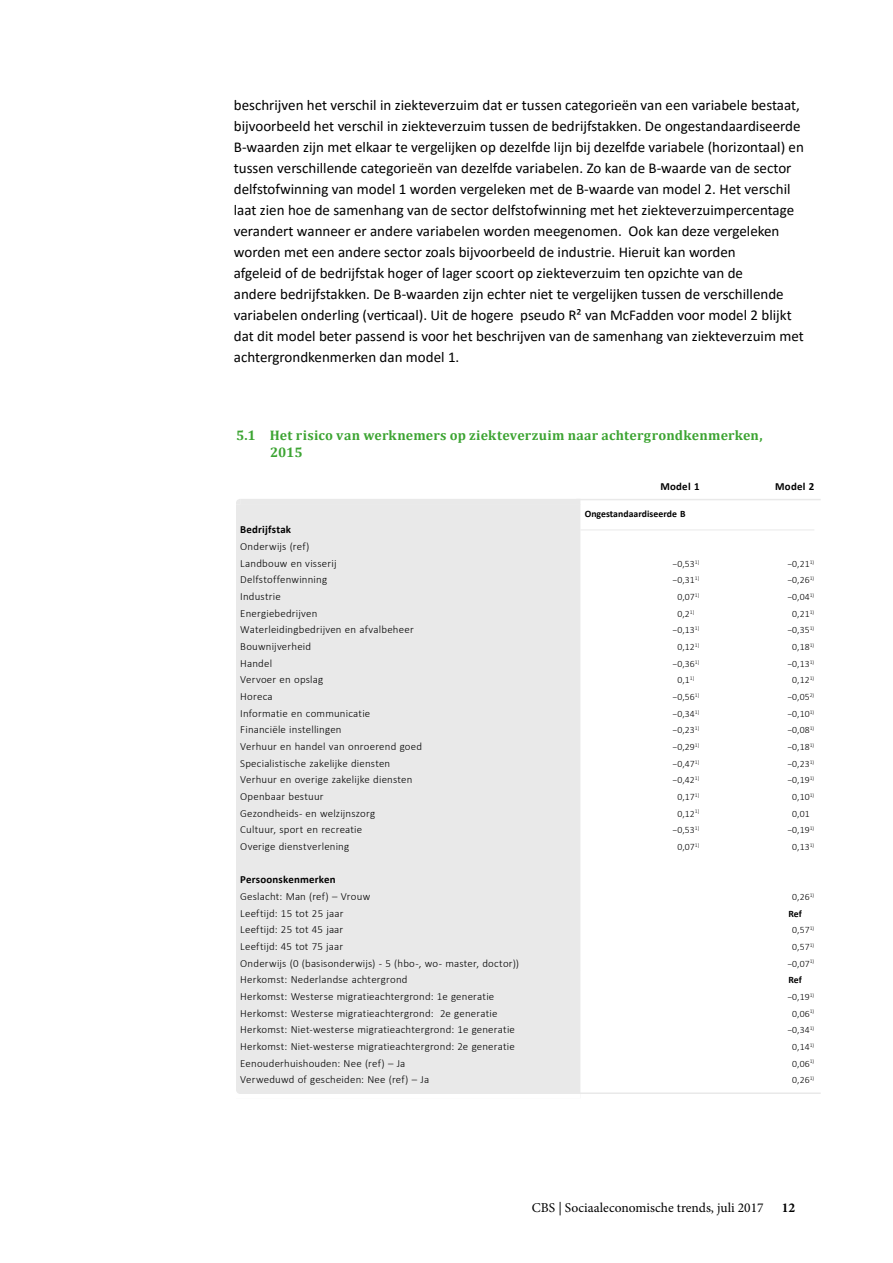
<style>
.page{position:relative;width:893px;height:1263px;background:#fff}
.page>*{position:absolute;margin:0;border:0;box-sizing:border-box;transform-origin:0 0}
.t1{font:15px/21px "Calibri";color:#000}
.t2{font:700 13.8px/16.6px "Cambria";letter-spacing:.015em;color:#3ca432}
.t3{font:13.5px "Minion Pro";color:#000}
.t4{font:700 13.5px "Minion Pro";color:#000}
.t5{font:300 10.8px/16.6px "Calibri";letter-spacing:.015em;color:#000}
.t6{font:700 10.8px "Calibri";letter-spacing:.02em;color:#000}
.t7{font:300 9.75px "Calibri";letter-spacing:.005em;color:#000}
.t8{font:700 9.75px "Calibri";letter-spacing:.005em;color:#000}
</style>
<div class="page">
<div style="left:236px;top:504px;width:344px;height:590px;background:#e9e9e9"></div>
<div style="left:240px;top:499px;width:340px;height:6px;background:#e9e9e9"></div>
<svg style="left:236px;top:499px;width:4px;height:5px"></svg>
<hr style="left:576px;top:499px;width:245px;height:1px;background:#e9e9e9">
<hr style="left:580px;top:529px;width:234px;height:1px;background:#e9e9e9">
<svg style="left:236px;top:1090px;width:4px;height:4px"></svg>
<hr style="left:576px;top:1092px;width:245px;height:2px;background:#e9e9e9">
<p class="t1" style="left:234px;top:94px;width:572px">beschrijven het verschil in ziekteverzuim dat er tussen categorieën van een variabele bestaat, bijvoorbeeld het verschil in ziekteverzuim tussen de bedrijfstakken. De ongestandaardiseerde B-waarden zijn met elkaar te vergelijken op dezelfde lijn bij dezelfde variabele (horizontaal) en tussen verschillende categorieën van dezelfde variabelen. Zo kan de B-waarde van de sector delfstofwinning van model 1 worden vergeleken met de B-waarde van model 2. Het verschil laat zien hoe de samenhang van de sector delfstofwinning met het ziekteverzuimpercentage verandert wanneer er andere variabelen worden meegenomen. Ook kan deze vergeleken worden met een andere sector zoals bijvoorbeeld de industrie. Hieruit kan worden<br>afgeleid of de bedrijfstak hoger of lager scoort op ziekteverzuim ten opzichte van de<br>andere bedrijfstakken. De B-waarden zijn echter niet te vergelijken tussen de verschillende variabelen onderling (verticaal). Uit de hogere pseudo R² van McFadden voor model 2 blijkt dat dit model beter passend is voor het beschrijven van de samenhang van ziekteverzuim met achtergrondkenmerken dan model 1.</p>
<p class="t2" style="left:270px;top:427px;width:494px;text-indent:-34px">5.1 Het risico van werknemers op ziekteverzuim naar achtergrondkenmerken,<br>2015</p>
<p class="t6" style="left:660px;top:478px;width:41px">Model 1</p>
<p class="t6" style="left:775px;top:478px;width:41px">Model 2</p>
<p class="t8" style="left:585px;top:507px;width:102px">Ongestandaardiseerde B</p>
<p class="t6" style="left:240px;top:522px;width:52px">Bedrijfstak</p>
<p class="t5" style="left:240px;top:538px;width:98px">Onderwijs (ref)<br>Landbouw en visserij</p>
<p class="t7" style="left:673px;top:557px;width:28px">−0,53<sup>1)</sup></p>
<p class="t7" style="left:787px;top:557px;width:28px">−0,21<sup>1)</sup></p>
<p class="t5" style="left:240px;top:571px;width:88px">Delfstoffenwinning</p>
<p class="t7" style="left:673px;top:574px;width:28px">−0,31<sup>1)</sup></p>
<p class="t7" style="left:787px;top:574px;width:28px">−0,26<sup>1)</sup></p>
<p class="t5" style="left:240px;top:588px;width:42px">Industrie</p>
<p class="t7" style="left:677px;top:591px;width:24px">0,07<sup>1)</sup></p>
<p class="t7" style="left:787px;top:591px;width:28px">−0,04<sup>1)</sup></p>
<p class="t5" style="left:240px;top:605px;width:79px">Energiebedrijven</p>
<p class="t7" style="left:677px;top:607px;width:19px">0,2<sup>1)</sup></p>
<p class="t7" style="left:792px;top:607px;width:24px">0,21<sup>1)</sup></p>
<p class="t5" style="left:240px;top:621px;width:175px">Waterleidingbedrijven en afvalbeheer</p>
<p class="t7" style="left:673px;top:624px;width:28px">−0,13<sup>1)</sup></p>
<p class="t7" style="left:787px;top:624px;width:28px">−0,35<sup>1)</sup></p>
<p class="t5" style="left:240px;top:638px;width:72px">Bouwnijverheid</p>
<p class="t7" style="left:677px;top:641px;width:24px">0,12<sup>1)</sup></p>
<p class="t7" style="left:792px;top:641px;width:24px">0,18<sup>1)</sup></p>
<p class="t5" style="left:240px;top:655px;width:33px">Handel</p>
<p class="t7" style="left:673px;top:657px;width:28px">−0,36<sup>1)</sup></p>
<p class="t7" style="left:787px;top:657px;width:28px">−0,13<sup>1)</sup></p>
<p class="t5" style="left:240px;top:671px;width:84px">Vervoer en opslag</p>
<p class="t7" style="left:677px;top:674px;width:19px">0,1<sup>1)</sup></p>
<p class="t7" style="left:792px;top:674px;width:24px">0,12<sup>1)</sup></p>
<p class="t5" style="left:240px;top:688px;width:34px">Horeca</p>
<p class="t7" style="left:673px;top:691px;width:28px">−0,56<sup>1)</sup></p>
<p class="t7" style="left:787px;top:691px;width:28px">−0,05<sup>2)</sup></p>
<p class="t5" style="left:240px;top:705px;width:132px">Informatie en communicatie</p>
<p class="t7" style="left:673px;top:707px;width:28px">−0,34<sup>1)</sup></p>
<p class="t7" style="left:787px;top:707px;width:28px">−0,10<sup>1)</sup></p>
<p class="t5" style="left:240px;top:721px;width:103px">Financiële instellingen</p>
<p class="t7" style="left:673px;top:724px;width:28px">−0,23<sup>1)</sup></p>
<p class="t7" style="left:787px;top:724px;width:28px">−0,08<sup>1)</sup></p>
<p class="t5" style="left:240px;top:738px;width:183px">Verhuur en handel van onroerend goed</p>
<p class="t7" style="left:673px;top:741px;width:28px">−0,29<sup>1)</sup></p>
<p class="t7" style="left:787px;top:741px;width:28px">−0,18<sup>1)</sup></p>
<p class="t5" style="left:240px;top:755px;width:152px">Specialistische zakelijke diensten</p>
<p class="t7" style="left:673px;top:757px;width:28px">−0,47<sup>1)</sup></p>
<p class="t7" style="left:787px;top:757px;width:28px">−0,23<sup>1)</sup></p>
<p class="t5" style="left:240px;top:771px;width:174px">Verhuur en overige zakelijke diensten</p>
<p class="t7" style="left:673px;top:774px;width:28px">−0,42<sup>1)</sup></p>
<p class="t7" style="left:787px;top:774px;width:28px">−0,19<sup>1)</sup></p>
<p class="t5" style="left:240px;top:788px;width:85px">Openbaar bestuur</p>
<p class="t7" style="left:677px;top:791px;width:24px">0,17<sup>1)</sup></p>
<p class="t7" style="left:792px;top:791px;width:24px">0,10<sup>1)</sup></p>
<p class="t5" style="left:240px;top:805px;width:136px">Gezondheids- en welzijnszorg</p>
<p class="t7" style="left:677px;top:807px;width:24px">0,12<sup>1)</sup></p>
<p class="t7" style="left:792px;top:807px;width:24px">0,01<sup>1)</sup></p>
<p class="t5" style="left:240px;top:821px;width:124px">Cultuur, sport en recreatie</p>
<p class="t7" style="left:673px;top:824px;width:28px">−0,53<sup>1)</sup></p>
<p class="t7" style="left:787px;top:824px;width:28px">−0,19<sup>1)</sup></p>
<p class="t5" style="left:240px;top:838px;width:111px">Overige dienstverlening</p>
<p class="t7" style="left:677px;top:841px;width:24px">0,07<sup>1)</sup></p>
<p class="t7" style="left:792px;top:841px;width:24px">0,13<sup>1)</sup></p>
<p class="t6" style="left:240px;top:872px;width:97px">Persoonskenmerken</p>
<p class="t5" style="left:240px;top:888px;width:132px">Geslacht: Man (ref) – Vrouw</p>
<p class="t7" style="left:792px;top:891px;width:24px">0,26<sup>1)</sup></p>
<p class="t5" style="left:240px;top:905px;width:105px">Leeftijd: 15 tot 25 jaar</p>
<p class="t8" style="left:789px;top:906px;width:15px">Ref</p>
<p class="t5" style="left:240px;top:921px;width:105px">Leeftijd: 25 tot 45 jaar</p>
<p class="t7" style="left:792px;top:924px;width:24px">0,57<sup>1)</sup></p>
<p class="t5" style="left:240px;top:938px;width:105px">Leeftijd: 45 tot 75 jaar</p>
<p class="t7" style="left:792px;top:941px;width:24px">0,57<sup>1)</sup></p>
<p class="t5" style="left:240px;top:955px;width:280px">Onderwijs (0 (basisonderwijs) - 5 (hbo-, wo- master, doctor))</p>
<p class="t7" style="left:787px;top:957px;width:28px">−0,07<sup>1)</sup></p>
<p class="t5" style="left:240px;top:971px;width:169px">Herkomst: Nederlandse achtergrond</p>
<p class="t8" style="left:789px;top:973px;width:15px">Ref</p>
<p class="t5" style="left:240px;top:988px;width:256px">Herkomst: Westerse migratieachtergrond: 1e generatie</p>
<p class="t7" style="left:787px;top:991px;width:28px">−0,19<sup>1)</sup></p>
<p class="t5" style="left:240px;top:1005px;width:259px">Herkomst: Westerse migratieachtergrond: 2e generatie</p>
<p class="t7" style="left:792px;top:1007px;width:24px">0,06<sup>1)</sup></p>
<p class="t5" style="left:240px;top:1021px;width:276px">Herkomst: Niet-westerse migratieachtergrond: 1e generatie</p>
<p class="t7" style="left:787px;top:1024px;width:28px">−0,34<sup>1)</sup></p>
<p class="t5" style="left:240px;top:1038px;width:276px">Herkomst: Niet-westerse migratieachtergrond: 2e generatie</p>
<p class="t7" style="left:792px;top:1041px;width:24px">0,14<sup>1)</sup></p>
<p class="t5" style="left:240px;top:1055px;width:167px">Eenouderhuishouden: Nee (ref) – Ja</p>
<p class="t7" style="left:792px;top:1057px;width:24px">0,06<sup>1)</sup></p>
<p class="t5" style="left:240px;top:1071px;width:190px">Verweduwd of gescheiden: Nee (ref) – Ja</p>
<p class="t7" style="left:792px;top:1074px;width:24px">0,26<sup>1)</sup></p>
<p class="t3" style="left:532px;top:1198px;width:233px">CBS | Sociaaleconomische trends, juli 2017</p>
<p class="t4" style="left:782px;top:1198px;width:15px">12</p>
</div>
